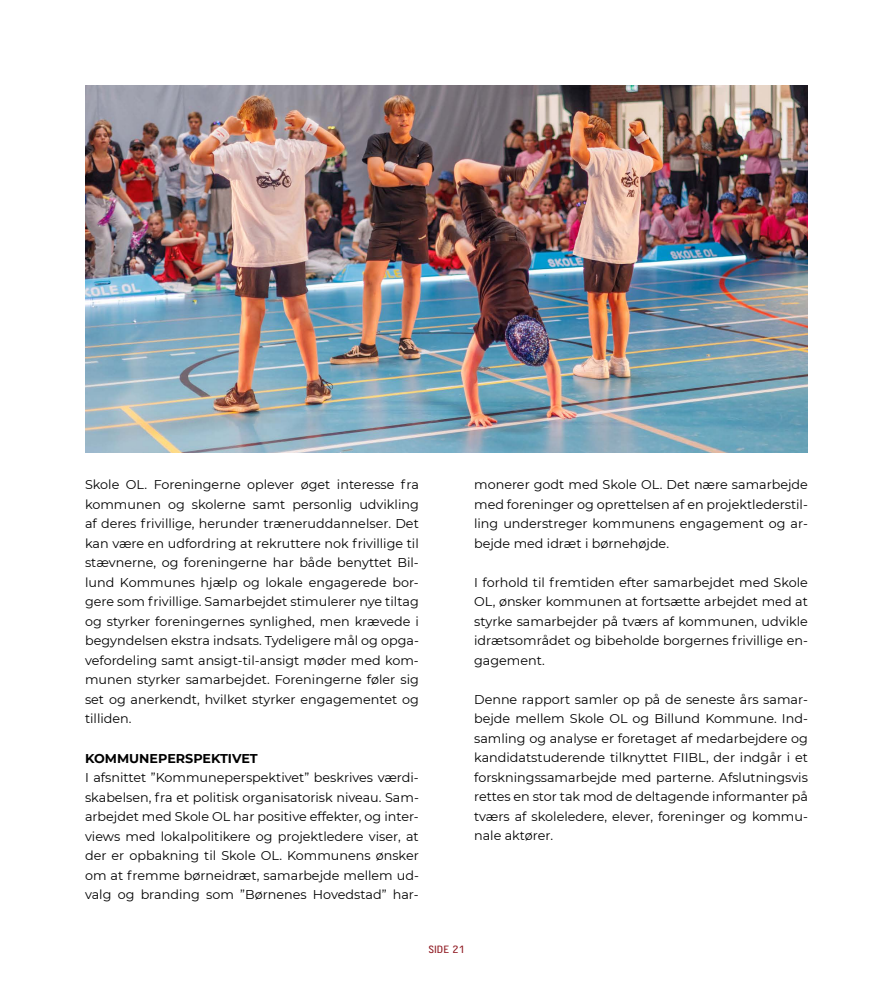
<style>
.page{position:relative;width:893px;height:1000px;background:#fff}
.page>*{position:absolute;margin:0;border:0;box-sizing:border-box;transform-origin:0 0}
.t1{font:12.75px/19.5px "Montserrat";color:#000;text-align:justify}
.t2{font:700 12.75px "Montserrat";color:#000}
.t3{font:10.5px "Access";color:#8e1820}
</style>
<div class="page">
<img style="left:85px;top:85px;width:723px;height:367px">
<p class="t1" style="left:85px;top:474px;width:335px">Skole OL. Foreningerne oplever øget interesse fra kommunen og skolerne samt personlig udvikling af deres frivillige, herunder træneruddannelser. Det kan være en udfordring at rekruttere nok frivillige til stævnerne, og foreningerne har både benyttet Bil&shy;lund Kommunes hjælp og lokale engagerede bor&shy;gere som frivillige. Samarbejdet stimulerer nye tiltag og styrker foreningernes synlighed, men krævede i begyndelsen ekstra indsats. Tydeligere mål og opga&shy;vefordeling samt ansigt-til-ansigt møder med kom&shy;munen styrker samarbejdet. Foreningerne føler sig set og anerkendt, hvilket styrker engagementet og tilliden.</p>
<p class="t2" style="left:85px;top:748px;width:174px">KOMMUNEPERSPEKTIVET</p>
<p class="t1" style="left:85px;top:767px;width:335px">I afsnittet ”Kommuneperspektivet” beskrives værdi&shy;skabelsen, fra et politisk organisatorisk niveau. Sam&shy;arbejdet med Skole OL har positive effekter, og inter&shy;views med lokalpolitikere og projektledere viser, at der er opbakning til Skole OL. Kommunens ønsker om at fremme børneidræt, samarbejde mellem ud&shy;valg og branding som ”Børnenes Hovedstad” har-</p>
<p class="t1" style="left:474px;top:474px;width:335px">monerer godt med Skole OL. Det nære samarbejde med foreninger og oprettelsen af en projektlederstil&shy;ling understreger kommunens engagement og ar&shy;bejde med idræt i børnehøjde.</p>
<p class="t1" style="left:474px;top:572px;width:335px">I forhold til fremtiden efter samarbejdet med Skole OL, ønsker kommunen at fortsætte arbejdet med at styrke samarbejder på tværs af kommunen, udvikle idrætsområdet og bibeholde borgernes frivillige en&shy;gagement.</p>
<p class="t1" style="left:474px;top:689px;width:335px">Denne rapport samler op på de seneste års samar&shy;bejde mellem Skole OL og Billund Kommune. Ind&shy;samling og analyse er foretaget af medarbejdere og kandidatstuderende tilknyttet FIIBL, der indgår i et forskningssamarbejde med parterne. Afslutningsvis rettes en stor tak mod de deltagende informanter på tværs af skoleledere, elever, foreninger og kommu&shy;nale aktører.</p>
<p class="t3" style="left:428px;top:943px;width:38px">SIDE 21</p>
</div>
